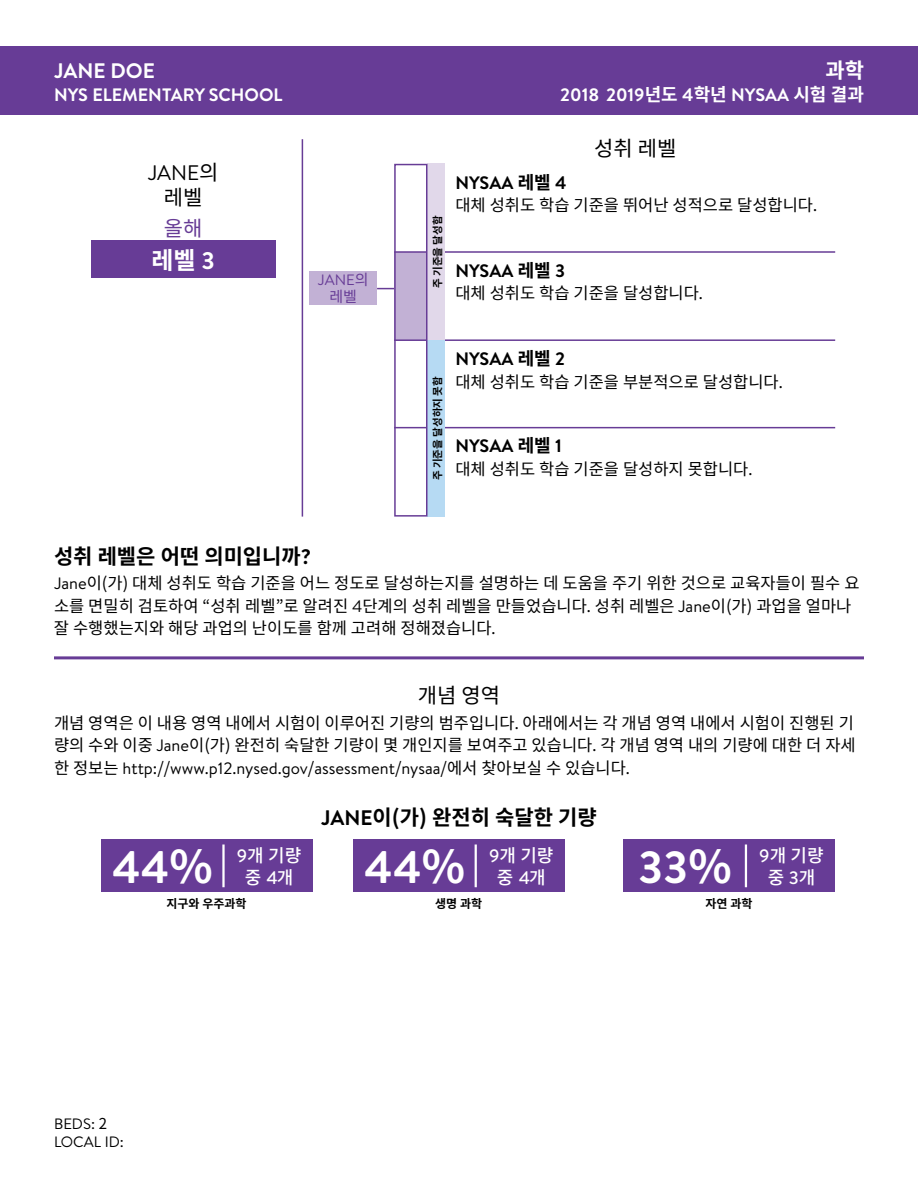
<style>
.page{position:relative;width:918px;height:1188px;background:#fff}
.page>*{position:absolute;margin:0;border:0;box-sizing:border-box;transform-origin:0 0}
.t1{font:700 45px "Brandon Text";color:#fff}
.t2{font:700 24px "Noto Sans CJ Kkr";color:#fff}
.t3{font:700 21px "Noto Sans CJ Kkr";color:#000}
.t4{font:21px "Noto Sans CJ Kkr";color:#000}
.t5{font:700 21px "Brandon Text";color:#fff}
.t6{font:21px/25.2px "Brandon Text";color:#000;text-align:center}
.t7{font:700 21px "Noto Sans CJ Kkr";color:#fff}
.t8{font:21px "Noto Sans CJ Kkr";color:#673c96}
.t9{font:700 18px "Brandon Text";color:#fff}
.t10{font:700 18px "Brandon Text";letter-spacing:-.005em;color:#000}
.t11{font:500 18px/21.6px "Noto Sans CJ Kkr";color:#fff;text-align:center}
.t12{font:16.5px/22.5px "Noto Sans CJ Kkr";color:#000}
.t13{font:15px/18px "Brandon Text";color:#000}
.t14{font:15px/16.5px "Brandon Text";color:#673c96;text-align:center}
.t15{font:700 12px "Noto Sans CJ Kkr";color:#000}
.t16{font:700 10.5px "Noto Sans CJ Kkr";color:#000}
.s1{font-family:"Noto Sans CJ Kkr"}
.s2{font-family:"Brandon Text"}
</style>
<div class="page">
<div style="left:0;top:46px;width:918px;height:68px;background:#673c96"></div>
<div style="left:91px;top:240px;width:185px;height:37px;background:#673c96"></div>
<div style="left:310px;top:272px;width:67px;height:33px;background:#c2b1d5"></div>
<svg style="left:377px;top:288px;width:17px;height:1px"></svg>
<div style="left:394px;top:252px;width:34px;height:88px;background:#c2b1d5"></div>
<hr style="left:394px;top:339px;width:441px;height:2px;background:#673c96">
<hr style="left:394px;top:251px;width:441px;height:2px;background:#673c96">
<hr style="left:394px;top:427px;width:441px;height:1px;background:#673c96">
<div style="left:428px;top:164px;width:18px;height:176px;background:#e1d8ea"></div>
<div style="left:428px;top:340px;width:18px;height:177px;background:#b6daf3"></div>
<div style="left:394px;top:164px;width:34px;height:353px;border:2px solid #673c96"></div>
<div style="left:101px;top:839px;width:212px;height:53px;background:#673c96"></div>
<div style="left:353px;top:839px;width:212px;height:53px;background:#673c96"></div>
<div style="left:623px;top:839px;width:212px;height:53px;background:#673c96"></div>
<hr style="left:745px;top:844px;width:2px;height:43px;background:#fff">
<hr style="left:222px;top:844px;width:3px;height:43px;background:#fff">
<hr style="left:475px;top:844px;width:2px;height:43px;background:#fff">
<hr style="left:302px;top:139px;width:1px;height:378px;background:#673c96">
<hr style="left:54px;top:656px;width:810px;height:3px;background:#673c96">
<p class="t5" style="left:54px;top:56px;width:102px">JANE DOE</p>
<p class="t9" style="left:54px;top:83px;width:230px">NYS ELEMENTARY SCHOOL</p>
<p class="t6" style="left:148px;top:159px;width:72px">JANE <span class="s1">의 레벨</span></p>
<p class="t8" style="left:164px;top:217px;width:40px">올해</p>
<p class="t2" style="left:151px;top:246px;width:65px">레벨 <span class="s2">3</span></p>
<p class="t14" style="left:318px;top:271px;width:52px">JANE <span class="s1">의 레벨</span></p>
<h4 class="t16" style="left:432px;top:288px;width:74px;rotate:-90deg">주 기준을 달성함</h4>
<h1 class="t7" style="left:825px;top:59px;width:40px">과학</h1>
<h2 class="t9" style="left:560px;top:83px;width:305px">2018 2019 <span class="s1">년도</span> 4<span class="s1">학년</span> NYSAA <span class="s1">시험 결과</span></h2>
<h3 class="t4" style="left:594px;top:136px;width:84px">성취 레벨</h3>
<p class="t10" style="left:455px;top:170px;width:113px">NYSAA <span class="s1">레벨</span> 4</p>
<p class="t12" style="left:455px;top:195px;width:363px">대체 성취도 학습 기준을 뛰어난 성적으로 달성합니다<span class="s2">.</span></p>
<p class="t10" style="left:455px;top:258px;width:111px">NYSAA <span class="s1">레벨</span> 3</p>
<p class="t12" style="left:455px;top:282px;width:249px">대체 성취도 학습 기준을 달성합니다<span class="s2">.</span></p>
<h4 class="t16" style="left:432px;top:480px;width:106px;rotate:-90deg">주 기준을 달성하지 못함</h4>
<p class="t10" style="left:455px;top:346px;width:111px">NYSAA <span class="s1">레벨</span> 2</p>
<p class="t12" style="left:455px;top:371px;width:329px">대체 성취도 학습 기준을 부분적으로 달성합니다<span class="s2">.</span></p>
<p class="t10" style="left:455px;top:434px;width:108px">NYSAA <span class="s1">레벨</span> 1</p>
<p class="t12" style="left:455px;top:458px;width:299px">대체 성취도 학습 기준을 달성하지 못합니다<span class="s2">.</span></p>
<h3 class="t3" style="left:54px;top:544px;width:259px">성취 레벨은 어떤 의미입니까<span class="s2">?</span></h3>
<p class="t12" style="left:54px;top:573px;width:807px"><span class="s2">Jane</span> 이(가) 대체 성취도 학습 기준을 어느 정도로 달성하는지를 설명하는 데 도움을 주기 위한 것으로 교육자들이 필수 요 소를 면밀히 검토하여 “성취 레벨”로 알려진 <span class="s2">4</span>단계의 성취 레벨을 만들었습니다<span class="s2">.</span> 성취 레벨은 <span class="s2">Jane</span> 이(가) 과업을 얼마나 잘 수행했는지와 해당 과업의 난이도를 함께 고려해 정해졌습니다<span class="s2">.</span></p>
<p class="t4" style="left:418px;top:684px;width:84px">개념 영역</p>
<p class="t12" style="left:54px;top:712px;width:803px;text-align:justify">개념 영역은 이 내용 영역 내에서 시험이 이루어진 기량의 범주입니다<span class="s2">.</span> 아래에서는 각 개념 영역 내에서 시험이 진행된 기 량의 수와 이중 <span class="s2">Jane</span> 이(가) 완전히 숙달한 기량이 몇 개인지를 보여주고 있습니다<span class="s2">.</span> 각 개념 영역 내의 기량에 대한 더 자세 한 정보는 <span class="s2">http:</span>//<span class="s2">www.p12.nysed.gov</span>/<span class="s2">assessment</span>/<span class="s2">nysaa</span> /에서 찾아보실 수 있습니다<span class="s2">.</span></p>
<p class="t3" style="left:321px;top:806px;width:277px"><span class="s2">JANE</span> 이(가) 완전히 숙달한 기량</p>
<p class="t1" style="left:112px;top:836px;width:102px">44<span class="s1">%</span></p>
<p class="t11" style="left:237px;top:845px;width:66px"><span class="s2">9</span>개 기량 중 <span class="s2">4</span>개</p>
<p class="t15" style="left:166px;top:897px;width:82px">지구와 우주과학</p>
<p class="t1" style="left:364px;top:836px;width:102px">44<span class="s1">%</span></p>
<p class="t11" style="left:489px;top:845px;width:66px"><span class="s2">9</span>개 기량 중 <span class="s2">4</span>개</p>
<p class="t15" style="left:435px;top:897px;width:49px">생명 과학</p>
<p class="t1" style="left:638px;top:836px;width:95px">33<span class="s1">%</span></p>
<p class="t11" style="left:759px;top:845px;width:66px"><span class="s2">9</span>개 기량 중 <span class="s2">3</span>개</p>
<p class="t15" style="left:705px;top:897px;width:49px">자연 과학</p>
<p class="t13" style="left:54px;top:1114px;width:72px">BEDS: <span class="s1">2<br></span>LOCAL ID:</p>
</div>
